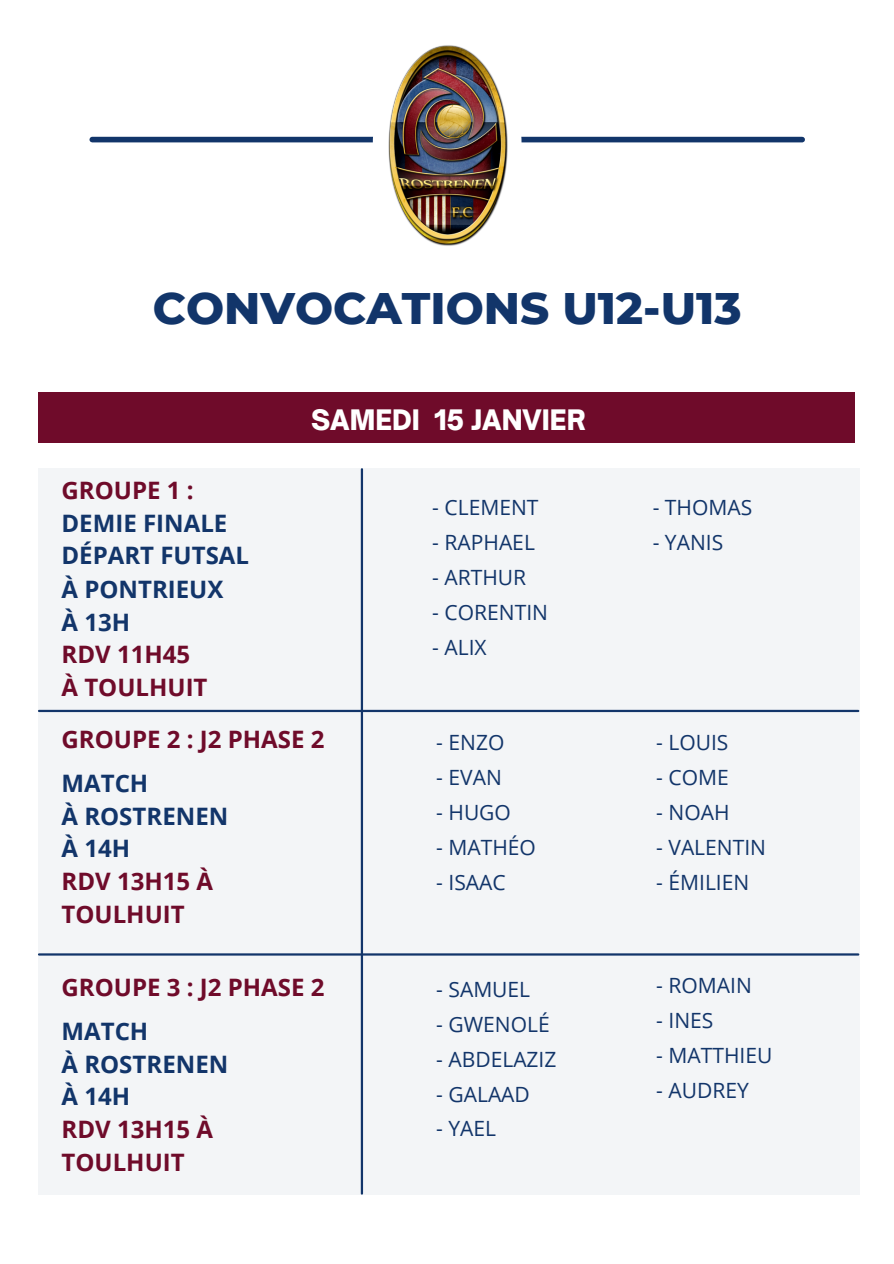
<style>
.page{position:relative;width:894px;height:1264px;background:#fff}
.page>*{position:absolute;margin:0;border:0;box-sizing:border-box;transform-origin:0 0}
.t1{font:800 45px "Montserrat";color:#12356a}
.t2{font:900 27px "Open Sauce One";color:#fff}
.t3{font:700 24px "Open Sans";color:#6f0b2a}
.t4{font:700 24px "Open Sans";color:#12356a}
.t5{font:21px "Open Sans";color:#12356a}
</style>
<div class="page">
<div style="left:92px;top:137px;width:710px;height:5px;background:#12356a"></div>
<img style="left:372px;top:45px;width:149px;height:201px">
<div style="left:38px;top:391px;width:816px;height:51px;background:#6f0b2a"></div>
<div style="left:38px;top:468px;width:821px;height:726px;background:#f3f5f7"></div>
<hr style="left:361px;top:469px;width:2px;height:724px;background:#12356a">
<hr style="left:39px;top:709px;width:819px;height:3px;background:#12356a">
<hr style="left:39px;top:953px;width:819px;height:2px;background:#12356a">
<p class="t1" style="left:153px;top:280px;width:590px">CONVOCATIONS U12-U13</p>
<p class="t3" style="left:61px;top:473px;width:134px">GROUPE 1 :</p>
<p class="t4" style="left:61px;top:506px;width:167px">DEMIE FINALE</p>
<p class="t4" style="left:61px;top:538px;width:189px">DÉPART FUTSAL</p>
<p class="t4" style="left:61px;top:572px;width:163px">À PONTRIEUX</p>
<p class="t4" style="left:61px;top:605px;width:70px">À 13H</p>
<p class="t3" style="left:61px;top:637px;width:130px">RDV 11H45</p>
<p class="t3" style="left:61px;top:670px;width:147px">À TOULHUIT</p>
<p class="t2" style="left:311px;top:403px;width:276px">SAMEDI 15 JANVIER</p>
<p class="t5" style="left:432px;top:493px;width:108px">- CLEMENT</p>
<p class="t5" style="left:432px;top:528px;width:104px">- RAPHAEL</p>
<p class="t5" style="left:432px;top:562px;width:95px">- ARTHUR</p>
<p class="t5" style="left:432px;top:597px;width:117px">- CORENTIN</p>
<p class="t5" style="left:432px;top:632px;width:56px">- ALIX</p>
<p class="t3" style="left:61px;top:722px;width:264px">GROUPE 2 : J2 PHASE 2</p>
<p class="t4" style="left:61px;top:766px;width:88px">MATCH</p>
<p class="t4" style="left:61px;top:799px;width:168px">À ROSTRENEN</p>
<p class="t4" style="left:61px;top:831px;width:70px">À 14H</p>
<p class="t3" style="left:61px;top:864px;width:153px">RDV 13H15 À</p>
<p class="t3" style="left:61px;top:897px;width:125px">TOULHUIT</p>
<p class="t3" style="left:61px;top:970px;width:264px">GROUPE 3 : J2 PHASE 2</p>
<p class="t4" style="left:61px;top:1014px;width:88px">MATCH</p>
<p class="t4" style="left:61px;top:1047px;width:168px">À ROSTRENEN</p>
<p class="t4" style="left:61px;top:1079px;width:70px">À 14H</p>
<p class="t3" style="left:61px;top:1112px;width:153px">RDV 13H15 À</p>
<p class="t3" style="left:61px;top:1145px;width:125px">TOULHUIT</p>
<p class="t5" style="left:436px;top:727px;width:70px">- ENZO</p>
<p class="t5" style="left:436px;top:762px;width:67px">- EVAN</p>
<p class="t5" style="left:436px;top:797px;width:76px">- HUGO</p>
<p class="t5" style="left:436px;top:832px;width:101px">- MATHÉO</p>
<p class="t5" style="left:436px;top:867px;width:71px">- ISAAC</p>
<p class="t5" style="left:436px;top:974px;width:95px">- SAMUEL</p>
<p class="t5" style="left:436px;top:1009px;width:115px">- GWENOLÉ</p>
<p class="t5" style="left:436px;top:1044px;width:122px">- ABDELAZIZ</p>
<p class="t5" style="left:436px;top:1079px;width:95px">- GALAAD</p>
<p class="t5" style="left:436px;top:1113px;width:61px">- YAEL</p>
<p class="t5" style="left:652px;top:493px;width:101px">- THOMAS</p>
<p class="t5" style="left:652px;top:528px;width:72px">- YANIS</p>
<p class="t5" style="left:656px;top:727px;width:74px">- LOUIS</p>
<p class="t5" style="left:656px;top:762px;width:74px">- COME</p>
<p class="t5" style="left:656px;top:797px;width:75px">- NOAH</p>
<p class="t5" style="left:656px;top:832px;width:111px">- VALENTIN</p>
<p class="t5" style="left:656px;top:867px;width:94px">- ÉMILIEN</p>
<p class="t5" style="left:656px;top:970px;width:97px">- ROMAIN</p>
<p class="t5" style="left:656px;top:1005px;width:59px">- INES</p>
<p class="t5" style="left:656px;top:1040px;width:118px">- MATTHIEU</p>
<p class="t5" style="left:656px;top:1075px;width:94px">- AUDREY</p>
</div>
